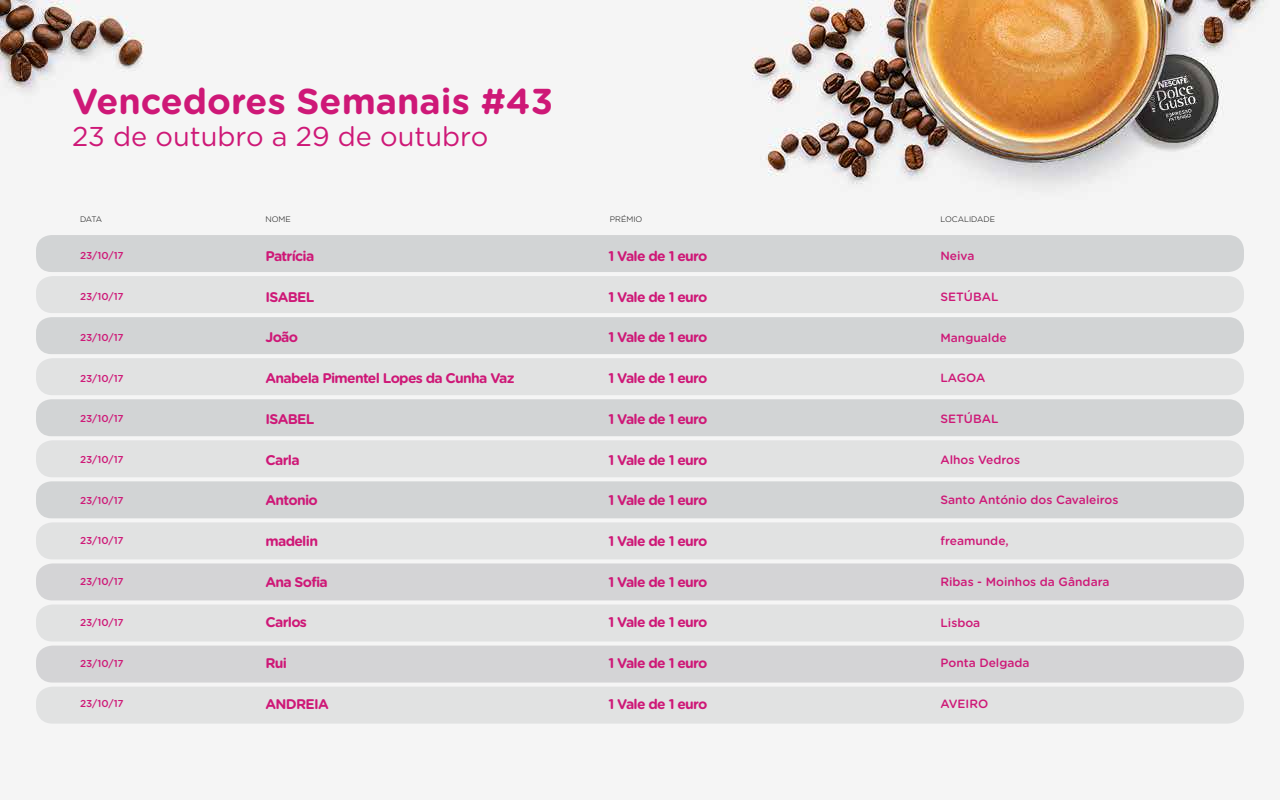
<style>
.page{position:relative;width:1280px;height:800px;background:#fff}
.page>*{position:absolute;margin:0;border:0;box-sizing:border-box;transform-origin:0 0}
.t1{font:700 36px "Gotham Rounded";color:#ce1877}
.t2{font:27.2px "Gotham Rounded";color:#ce1877}
.t3{font:700 14px "Gotham Rounded";letter-spacing:-.05em;color:#ce1877}
.t4{font:500 12px "Gotham Rounded";color:#ce1877}
.t5{font:500 10px "Gotham Rounded";color:#ce1877}
.t6{font:300 8px "Gotham Rounded";color:#000}
</style>
<div class="page">
<img style="left:0;top:0;width:1270px;height:724px">
<div style="left:36px;top:235px;width:1208px;height:37px;background:#d1d3d4;border-radius:16px"></div>
<div style="left:36px;top:399px;width:1208px;height:37px;background:#d1d3d4;border-radius:16px"></div>
<div style="left:36px;top:317px;width:1208px;height:37px;background:#d1d3d4;border-radius:16px"></div>
<div style="left:36px;top:481px;width:1208px;height:37px;background:#d1d3d4;border-radius:16px"></div>
<div style="left:36px;top:276px;width:1208px;height:37px;background:#e0e1e2;border-radius:16px"></div>
<div style="left:36px;top:440px;width:1208px;height:37px;background:#e0e1e2;border-radius:16px"></div>
<div style="left:36px;top:358px;width:1208px;height:37px;background:#e0e1e2;border-radius:16px"></div>
<div style="left:36px;top:522px;width:1208px;height:37px;background:#e0e1e2;border-radius:16px"></div>
<div style="left:36px;top:563px;width:1208px;height:37px;background:#d3d3d5;border-radius:16px"></div>
<div style="left:36px;top:605px;width:1208px;height:37px;background:#e0e1e2;border-radius:16px"></div>
<div style="left:36px;top:646px;width:1208px;height:37px;background:#d3d3d5;border-radius:16px"></div>
<div style="left:36px;top:687px;width:1208px;height:37px;background:#e0e1e2;border-radius:16px"></div>
<h1 class="t1" style="left:72px;top:75px;width:483px">Vencedores Semanais #43</h1>
<h2 class="t2" style="left:72px;top:118px;width:418px">23 de outubro a 29 de outubro</h2>
<p class="t6" style="left:80px;top:214px;width:24px">DATA</p>
<p class="t6" style="left:265px;top:214px;width:27px">NOME</p>
<p class="t6" style="left:610px;top:214px;width:34px">PRÉMIO</p>
<p class="t6" style="left:940px;top:214px;width:56px">LOCALIDADE</p>
<p class="t5" style="left:80px;top:249px;width:45px">23/10/17</p>
<p class="t3" style="left:266px;top:246px;width:50px">Patrícia</p>
<p class="t3" style="left:608px;top:246px;width:101px">1 Vale de 1 euro</p>
<p class="t4" style="left:940px;top:247px;width:36px">Neiva</p>
<p class="t5" style="left:80px;top:289px;width:45px">23/10/17</p>
<p class="t3" style="left:266px;top:286px;width:50px">ISABEL</p>
<p class="t3" style="left:608px;top:286px;width:101px">1 Vale de 1 euro</p>
<p class="t4" style="left:940px;top:288px;width:59px">SETÚBAL</p>
<p class="t5" style="left:80px;top:330px;width:45px">23/10/17</p>
<p class="t3" style="left:266px;top:327px;width:34px">João</p>
<p class="t3" style="left:608px;top:327px;width:101px">1 Vale de 1 euro</p>
<p class="t4" style="left:940px;top:329px;width:68px">Mangualde</p>
<p class="t5" style="left:80px;top:371px;width:45px">23/10/17</p>
<p class="t3" style="left:266px;top:368px;width:251px">Anabela Pimentel Lopes da Cunha Vaz</p>
<p class="t3" style="left:608px;top:368px;width:101px">1 Vale de 1 euro</p>
<p class="t4" style="left:940px;top:369px;width:46px">LAGOA</p>
<p class="t5" style="left:80px;top:412px;width:45px">23/10/17</p>
<p class="t3" style="left:266px;top:409px;width:50px">ISABEL</p>
<p class="t3" style="left:608px;top:409px;width:101px">1 Vale de 1 euro</p>
<p class="t4" style="left:940px;top:410px;width:59px">SETÚBAL</p>
<p class="t5" style="left:80px;top:452px;width:45px">23/10/17</p>
<p class="t3" style="left:266px;top:449px;width:36px">Carla</p>
<p class="t3" style="left:608px;top:449px;width:101px">1 Vale de 1 euro</p>
<p class="t4" style="left:940px;top:451px;width:81px">Alhos Vedros</p>
<p class="t5" style="left:80px;top:493px;width:45px">23/10/17</p>
<p class="t3" style="left:266px;top:490px;width:54px">Antonio</p>
<p class="t3" style="left:608px;top:490px;width:101px">1 Vale de 1 euro</p>
<p class="t4" style="left:940px;top:492px;width:179px">Santo António dos Cavaleiros</p>
<p class="t5" style="left:80px;top:534px;width:45px">23/10/17</p>
<p class="t3" style="left:266px;top:531px;width:54px">madelin</p>
<p class="t3" style="left:608px;top:531px;width:101px">1 Vale de 1 euro</p>
<p class="t4" style="left:940px;top:532px;width:70px">freamunde,</p>
<p class="t5" style="left:80px;top:574px;width:45px">23/10/17</p>
<p class="t3" style="left:266px;top:571px;width:64px">Ana Sofia</p>
<p class="t3" style="left:608px;top:571px;width:101px">1 Vale de 1 euro</p>
<p class="t4" style="left:940px;top:573px;width:170px">Ribas - Moinhos da Gândara</p>
<p class="t5" style="left:80px;top:615px;width:45px">23/10/17</p>
<p class="t3" style="left:266px;top:612px;width:43px">Carlos</p>
<p class="t3" style="left:608px;top:612px;width:101px">1 Vale de 1 euro</p>
<p class="t4" style="left:940px;top:614px;width:41px">Lisboa</p>
<p class="t5" style="left:80px;top:656px;width:45px">23/10/17</p>
<p class="t3" style="left:266px;top:653px;width:23px">Rui</p>
<p class="t3" style="left:608px;top:653px;width:101px">1 Vale de 1 euro</p>
<p class="t4" style="left:940px;top:655px;width:91px">Ponta Delgada</p>
<p class="t5" style="left:80px;top:697px;width:45px">23/10/17</p>
<p class="t3" style="left:266px;top:694px;width:65px">ANDREIA</p>
<p class="t3" style="left:608px;top:694px;width:101px">1 Vale de 1 euro</p>
<p class="t4" style="left:940px;top:695px;width:49px">AVEIRO</p>
</div>
